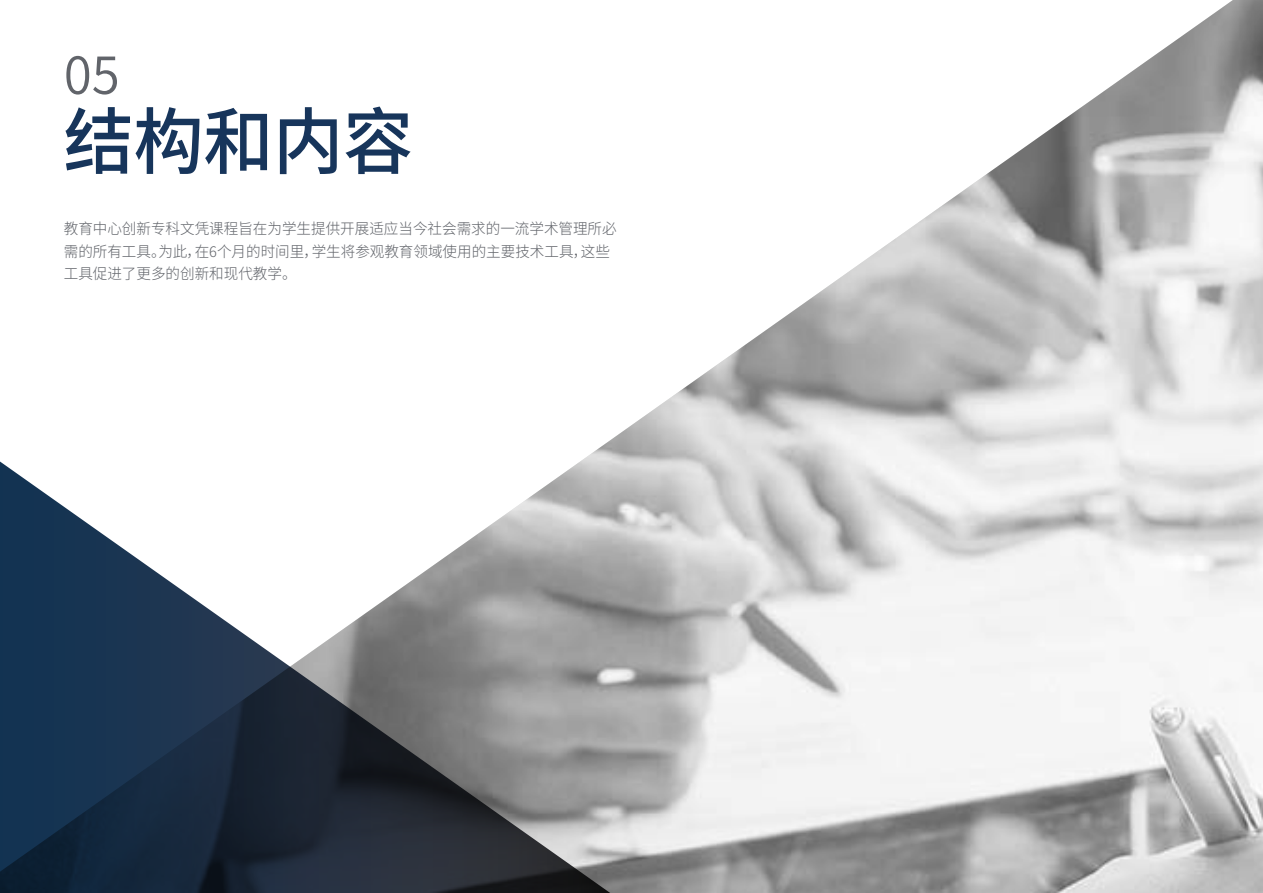
<style>
.page{position:relative;width:1263px;height:893px;background:#fff}
.page>*{position:absolute;margin:0;border:0;box-sizing:border-box;transform-origin:0 0}
.t1{font:500 72px "Source Han Sans CN";color:#17355b}
.t2{font:52.5px "Source Han Sans CN";color:#61646a}
.t3{font:300 15px/22.5px "Source Han Sans CN";color:#61646a}
</style>
<div class="page">
<img style="left:602px;top:0;width:661px;height:893px">
<svg style="left:0;top:446px;width:640px;height:447px"></svg>
<h2 class="t2" style="left:64px;top:45px;width:57px">05</h2>
<h1 class="t1" style="left:64px;top:101px;width:351px">结构和内容</h1>
<p class="t3" style="left:64px;top:218px;width:554px">教育中心创新专科文凭课程旨在为学生提供开展适应当今社会需求的一流学术管理所必需的所有工具。为此，在6个月的时间里，学生将参观教育领域使用的主要技术工具，这些工具促进了更多的创新和现代教学。</p>
</div>
